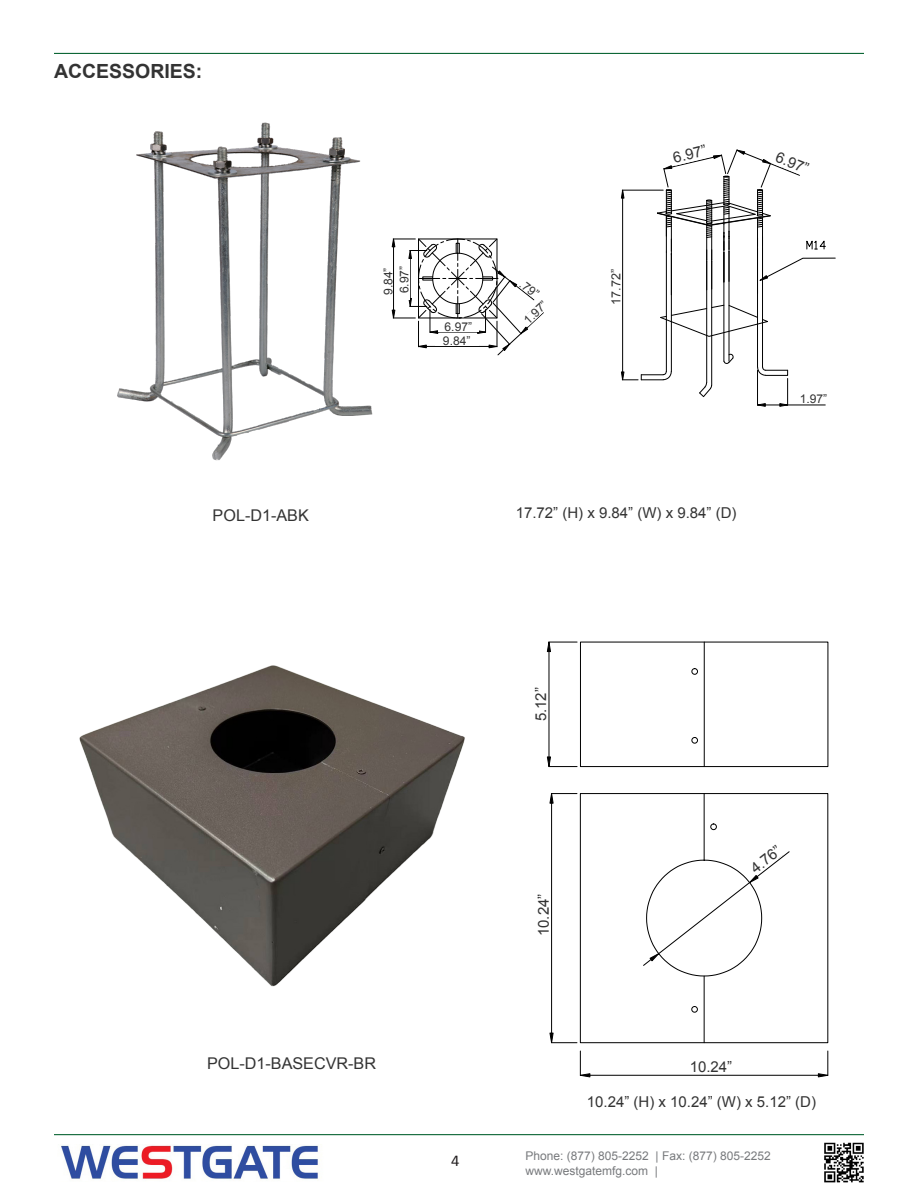
<style>
.page{position:relative;width:918px;height:1188px;background:#fff}
.page>*{position:absolute;margin:0;border:0;box-sizing:border-box;transform-origin:0 0}
.t1{font:700 19.5px "Arial";color:#333}
.t2{font:16.5px "Calibri";color:#231f20}
.t3{font:16.2px "Arial";color:#333}
.t4{font:15px "Arial";color:#333}
.t5{font:12.6px "Arial";color:#333}
.t6{font:12.15px "Arial";color:#333}
.t7{font:12px "Arial";color:#787a7d}
</style>
<div class="page">
<hr style="left:54px;top:53px;width:810px;height:1px;background:#0d6736">
<hr style="left:54px;top:1134px;width:810px;height:1px;background:#0d6736">
<img style="left:117px;top:122px;width:256px;height:339px">
<img style="left:79px;top:665px;width:386px;height:322px">
<hr style="left:762px;top:248px;width:1px;height:119px;background:#000">
<hr style="left:757px;top:248px;width:1px;height:119px;background:#000">
<hr style="left:706px;top:261px;width:1px;height:122px;background:#000">
<hr style="left:711px;top:261px;width:1px;height:124px;background:#000">
<svg style="left:699px;top:382px;width:13px;height:16px"></svg>
<hr style="left:724px;top:252px;width:1px;height:109px;background:#000">
<hr style="left:729px;top:251px;width:1px;height:110px;background:#000">
<svg style="left:723px;top:354px;width:11px;height:10px"></svg>
<hr style="left:622px;top:190px;width:41px;height:1px;background:#000">
<hr style="left:622px;top:198px;width:1px;height:174px;background:#000">
<svg style="left:621px;top:189px;width:4px;height:10px"></svg>
<hr style="left:666px;top:252px;width:1px;height:120px;background:#000">
<svg style="left:621px;top:371px;width:51px;height:10px"></svg>
<hr style="left:671px;top:253px;width:1px;height:119px;background:#000">
<svg style="left:660px;top:304px;width:108px;height:33px"></svg>
<hr style="left:788px;top:405px;width:37px;height:1px;background:#000">
<svg style="left:757px;top:367px;width:34px;height:40px"></svg>
<svg style="left:391px;top:238px;width:153px;height:118px"></svg>
<div style="left:384px;top:259px;width:9px;height:44px;background:#fff"></div>
<div style="left:438px;top:322px;width:41px;height:10px;background:#fff"></div>
<div style="left:400px;top:259px;width:9px;height:41px;background:#fff"></div>
<svg style="left:656px;top:149px;width:180px;height:141px"></svg>
<div style="left:580px;top:793px;width:248px;height:250px;border:1px solid #000"></div>
<hr style="left:704px;top:794px;width:1px;height:66px;background:#000">
<hr style="left:704px;top:976px;width:1px;height:67px;background:#000">
<div style="left:580px;top:642px;width:248px;height:125px;border:1px solid #000"></div>
<hr style="left:549px;top:652px;width:1px;height:105px;background:#000">
<svg style="left:547px;top:756px;width:30px;height:12px"></svg>
<svg style="left:547px;top:641px;width:30px;height:11px"></svg>
<hr style="left:551px;top:803px;width:1px;height:230px;background:#000">
<svg style="left:549px;top:793px;width:28px;height:11px"></svg>
<hr style="left:590px;top:1075px;width:228px;height:1px;background:#000">
<svg style="left:549px;top:1032px;width:42px;height:46px"></svg>
<svg style="left:818px;top:1051px;width:11px;height:27px"></svg>
<svg style="left:691px;top:1006px;width:7px;height:7px"></svg>
<hr style="left:704px;top:642px;width:1px;height:125px;background:#000">
<svg style="left:691px;top:737px;width:7px;height:7px"></svg>
<svg style="left:691px;top:668px;width:7px;height:7px"></svg>
<svg style="left:643px;top:812px;width:147px;height:165px"></svg>
<img style="left:61px;top:1145px;width:257px;height:35px">
<img style="left:824px;top:1142px;width:40px;height:41px">
<p class="t1" style="left:54px;top:58px;width:150px">ACCESSORIES:</p>
<p class="t3" style="left:213px;top:505px;width:98px">POL-D1-ABK</p>
<p class="t6" style="left:396px;top:293px;width:29px;rotate:-90deg">6.97”</p>
<p class="t5" style="left:608px;top:305px;width:37px;rotate:-90deg">17.72”</p>
<p class="t6" style="left:380px;top:295px;width:29px;rotate:-90deg">9.84”</p>
<p class="t6" style="left:526px;top:276px;width:22px;rotate:38deg">.79”</p>
<p class="t6" style="left:520px;top:316px;width:29px;rotate:-43deg">1.97”</p>
<p class="t6" style="left:445px;top:319px;width:29px">6.97”</p>
<p class="t6" style="left:443px;top:332px;width:29px">9.84”</p>
<p class="t4" style="left:671px;top:148px;width:36px;rotate:-14deg">6.97”</p>
<p class="t4" style="left:780px;top:147px;width:36px;rotate:22deg">6.97”</p>
<p class="t6" style="left:800px;top:391px;width:29px">1.97”</p>
<p class="t4" style="left:516px;top:503px;width:222px">17.72” (H) x 9.84” (W) x 9.84” (D)</p>
<p class="t4" style="left:531px;top:721px;width:36px;rotate:-90deg">5.12”</p>
<p class="t4" style="left:534px;top:936px;width:44px;rotate:-90deg">10.24”</p>
<p class="t4" style="left:746px;top:862px;width:36px;rotate:-38deg">4.76”</p>
<p class="t3" style="left:207px;top:1053px;width:170px">POL-D1-BASECVR-BR</p>
<p class="t2" style="left:451px;top:1149px;width:10px">4</p>
<p class="t4" style="left:690px;top:1057px;width:44px">10.24”</p>
<p class="t4" style="left:587px;top:1092px;width:231px">10.24” (H) x 10.24” (W) x 5.12” (D)</p>
<p class="t7" style="left:525px;top:1148px;width:247px">Phone: (877) 805-2252 | Fax: (877) 805-2252</p>
<p class="t7" style="left:525px;top:1163px;width:134px">www.westgatemfg.com |</p>
</div>
